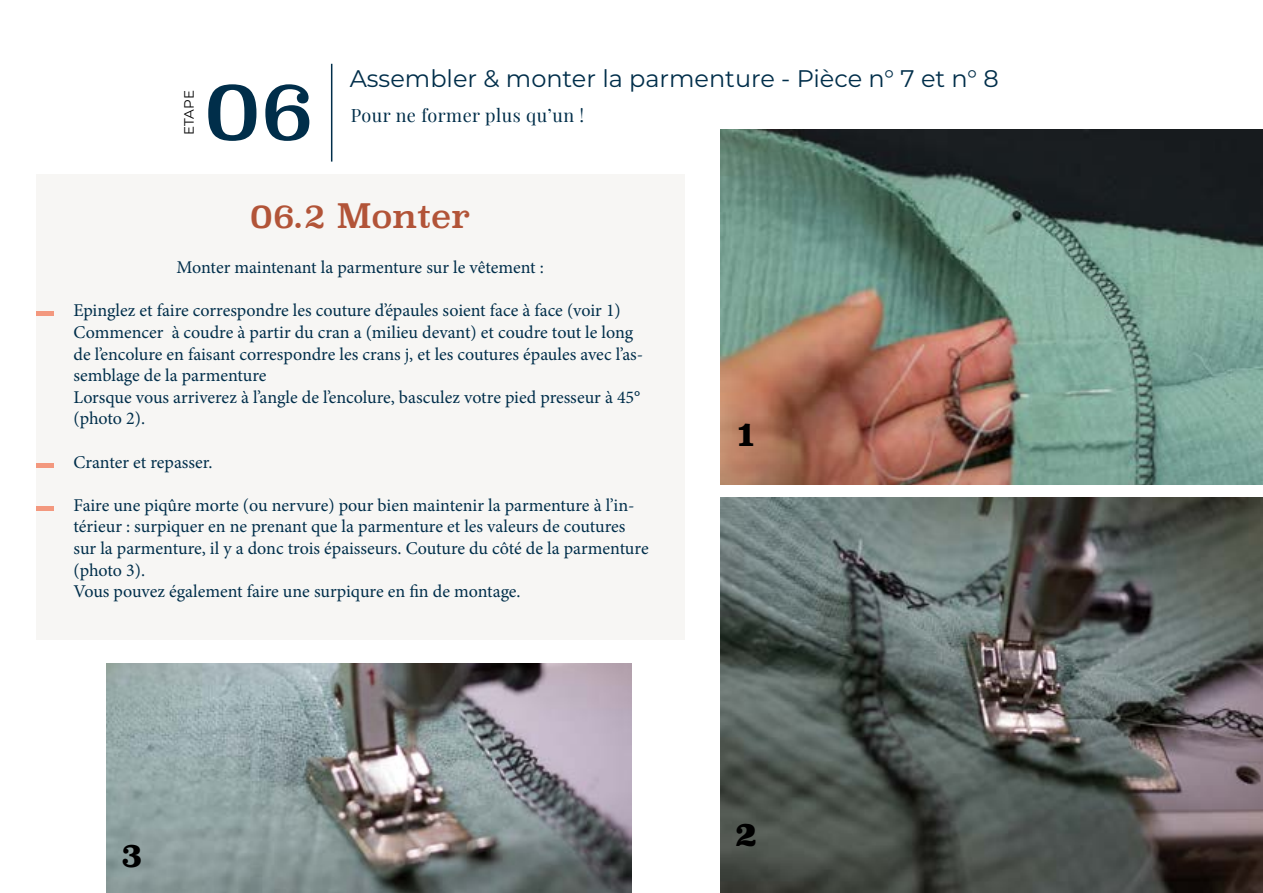
<style>
.page{position:relative;width:1263px;height:893px;background:#fff}
.page>*{position:absolute;margin:0;border:0;box-sizing:border-box;transform-origin:0 0}
.t1{font:81px "Superclarendon Rg";color:#002e4a}
.t2{font:33px "Superclarendon Rg";color:#b25438}
.t3{font:700 33px "Superclarendon Rg";color:#000}
.t4{font:33px "Superclarendon Bl";color:#000}
.t5{font:24px "Montserrat";color:#002e4a}
.t6{font:18px/21.6px "Minion Pro";color:#002e4a}
.t7{font:18px "Playfair Display";letter-spacing:.025em;color:#002e4a}
.t8{font:13.5px "Montserrat";letter-spacing:-.005em;color:#000}
</style>
<div class="page">
<hr style="left:331px;top:64px;width:1px;height:98px;background:#002e4a">
<div style="left:36px;top:174px;width:648px;height:466px;background:#f7f6f4"></div>
<div style="left:36px;top:311px;width:18px;height:5px;background:#f3987e"></div>
<div style="left:36px;top:463px;width:18px;height:5px;background:#f3987e"></div>
<div style="left:36px;top:506px;width:18px;height:5px;background:#f3987e"></div>
<img style="left:720px;top:130px;width:543px;height:355px">
<img style="left:720px;top:497px;width:543px;height:396px">
<img style="left:107px;top:663px;width:524px;height:230px">
<p class="t8" style="left:180px;top:135px;width:46px;rotate:-90deg">ETAPE</p>
<h1 class="t1" style="left:204px;top:61px;width:112px">06</h1>
<h3 class="t5" style="left:350px;top:62px;width:651px">Assembler &amp; monter la parmenture - Pièce n° 7 et n° 8</h3>
<p class="t7" style="left:351px;top:101px;width:235px">Pour ne former plus qu’un !</p>
<h2 class="t2" style="left:250px;top:196px;width:222px">06.2 Monter</h2>
<p class="t6" style="left:177px;top:257px;width:369px">Monter maintenant la parmenture sur le vêtement :</p>
<p class="t6" style="left:73px;top:300px;width:571px">Epinglez et faire correspondre les couture d’épaules soient face à face (voir 1)<br>Commencer à coudre à partir du cran a (milieu devant) et coudre tout le long de l’encolure en faisant correspondre les crans j, et les coutures épaules avec l’as&shy;semblage de la parmenture<br>Lorsque vous arriverez à l’angle de l’encolure, basculez votre pied presseur à 45° (photo 2).</p>
<p class="t6" style="left:73px;top:451px;width:140px">Cranter et repasser.</p>
<p class="t6" style="left:73px;top:494px;width:577px">Faire une piqûre morte (ou nervure) pour bien maintenir la parmenture à l’in&shy;térieur : surpiquer en ne prenant que la parmenture et les valeurs de coutures sur la parmenture, il y a donc trois épaisseurs. Couture du côté de la parmenture (photo 3).<br>Vous pouvez également faire une surpiqure en fin de montage.</p>
<h2 class="t3" style="left:737px;top:415px;width:19px">1</h2>
<h2 class="t3" style="left:121px;top:836px;width:23px">3</h2>
<h2 class="t4" style="left:734px;top:815px;width:24px">2</h2>
</div>
